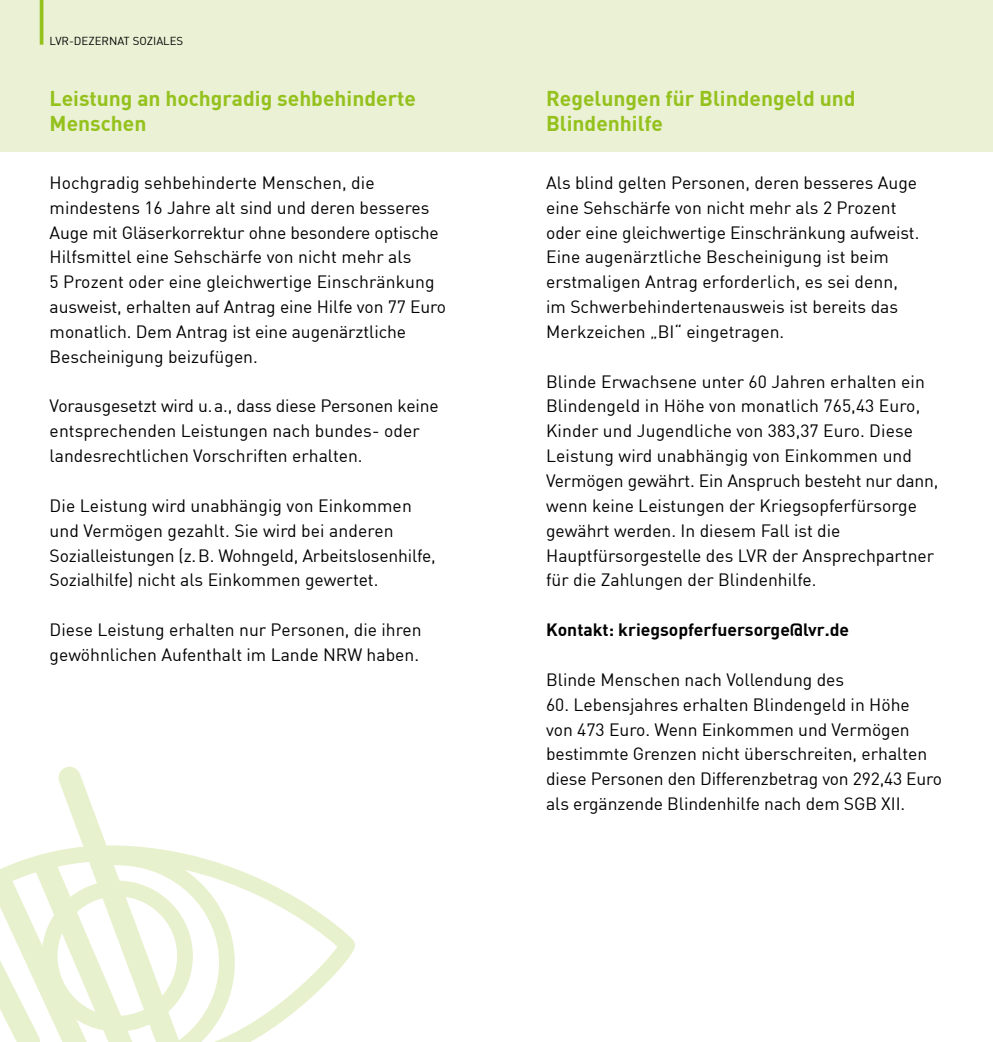
<style>
.page{position:relative;width:993px;height:1042px;background:#fff}
.page>*{position:absolute;margin:0;border:0;box-sizing:border-box;transform-origin:0 0}
.t1{font:700 21px/25.2px "DIN";color:#94c11c}
.t2{font:17.5px/24.8px "DIN";color:#000}
.t3{font:700 17.5px "DIN";color:#000}
.t4{font:11.38px "DIN";color:#000}
</style>
<div class="page">
<div style="left:0;top:0;width:992px;height:151px;background:#eaf1d5"></div>
<hr style="left:40px;top:0;width:3px;height:45px;background:#94c11c">
<svg style="left:242px;top:871px;width:113px;height:171px"></svg>
<svg style="left:0;top:854px;width:242px;height:188px"></svg>
<svg style="left:41px;top:766px;width:183px;height:276px"></svg>
<p class="t4" style="left:50px;top:33px;width:135px">LVR-DEZERNAT SOZIALES</p>
<h1 class="t1" style="left:50px;top:85px;width:368px">Leistung an hochgradig sehbehinderte<br>Menschen</h1>
<h1 class="t1" style="left:546px;top:85px;width:311px">Regelungen für Blindengeld und<br>Blindenhilfe</h1>
<p class="t2" style="left:50px;top:170px;width:398px">Hochgradig sehbehinderte Menschen, die mindestens 16 Jahre alt sind und deren besseres Auge mit Gläserkorrektur ohne besondere optische Hilfsmittel eine Sehschärfe von nicht mehr als<br>5 Prozent oder eine gleichwertige Einschränkung ausweist, erhalten auf Antrag eine Hilfe von 77 Euro monatlich. Dem Antrag ist eine augenärztliche Bescheinigung beizufügen.</p>
<p class="t2" style="left:50px;top:393px;width:390px">Vorausgesetzt wird u.a., dass diese Personen keine entsprechenden Leistungen nach bundes- oder landesrechtlichen Vorschriften erhalten.</p>
<p class="t2" style="left:50px;top:493px;width:387px">Die Leistung wird unabhängig von Einkommen und Vermögen gezahlt. Sie wird bei anderen Sozialleistungen (z.B. Wohngeld, Arbeitslosenhilfe, Sozialhilfe) nicht als Einkommen gewertet.</p>
<p class="t2" style="left:50px;top:617px;width:373px">Diese Leistung erhalten nur Personen, die ihren gewöhnlichen Aufenthalt im Lande NRW haben.</p>
<p class="t2" style="left:546px;top:170px;width:374px">Als blind gelten Personen, deren besseres Auge eine Sehschärfe von nicht mehr als 2 Prozent oder eine gleichwertige Einschränkung aufweist.<br>Eine augenärztliche Bescheinigung ist beim erstmaligen Antrag erforderlich, es sei denn, im Schwerbehindertenausweis ist bereits das Merkzeichen „BI“ eingetragen.</p>
<p class="t2" style="left:546px;top:368px;width:394px">Blinde Erwachsene unter 60 Jahren erhalten ein Blindengeld in Höhe von monatlich 765,43 Euro, Kinder und Jugendliche von 383,37 Euro. Diese Leistung wird unabhängig von Einkommen und Vermögen gewährt. Ein Anspruch besteht nur dann, wenn keine Leistungen der Kriegsopferfürsorge gewährt werden. In diesem Fall ist die Hauptfürsorgestelle des LVR der Ansprechpartner für die Zahlungen der Blindenhilfe.</p>
<p class="t3" style="left:546px;top:618px;width:304px">Kontakt: kriegsopferfuersorge@lvr.de</p>
<p class="t2" style="left:546px;top:667px;width:299px">Blinde Menschen nach Vollendung des</p>
<p class="t2" style="left:546px;top:692px;width:397px">60. Lebensjahres erhalten Blindengeld in Höhe<br>von 473 Euro. Wenn Einkommen und Vermögen bestimmte Grenzen nicht überschreiten, erhalten diese Personen den Differenzbetrag von 292,43 Euro als ergänzende Blindenhilfe nach dem SGB XII.</p>
</div>
